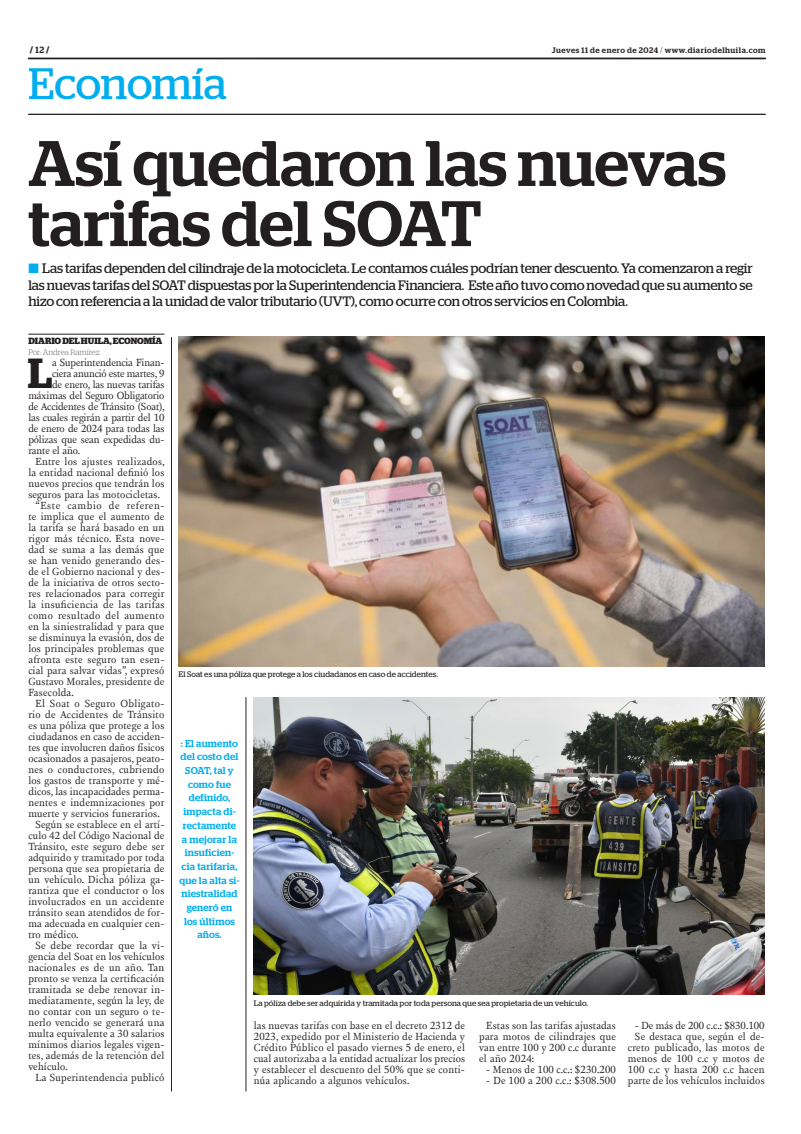
<style>
.page{position:relative;width:801px;height:1134px;background:#fff}
.page>*{position:absolute;margin:0;border:0;box-sizing:border-box;transform-origin:0 0}
.TITULO{font:500 64.1px/60.1px "Stag";color:#231f20}
.t1{font:43.9px "Stag";letter-spacing:-.005em;color:#00aeef}
.TEXTO_UNO{font:600 42px "Stag";color:#231f20}
.SUMARIO{font:13.7px/16.5px "Stag";letter-spacing:-.01em;color:#231f20;text-align:justify}
.TEXTO{font:10.6px/11px "New Fournier BP";letter-spacing:.02em;color:#231f20;text-align:justify}
.TEXTO_UNO-2{font:10.6px "New Fournier BP";letter-spacing:-.01em;color:#231f20}
.DESTACADO_AZUL{font:500 10px/13.7px "Stag";letter-spacing:.02em;color:#00aeef;text-align:center}
.CREDITO_1{font:700 9px "Stag";color:#231f20}
.PIE_DE_FOTO{font:8px "Stag";letter-spacing:.01em;color:#231f20}
.t2{font:500 8px "Stag";letter-spacing:.06em;color:#231f20}
.CREDITO_2{font:300 8px "Stag";color:#6c6d70}
.s1{font-weight:500}
.s2{font-weight:300}
.s3{color:#00aeef}
</style>
<div class="page">
<svg style="left:28px;top:58px;width:737px;height:1px"></svg>
<hr style="left:28px;top:114px;width:737px;height:1px;background:#231f20">
<img style="left:179px;top:337px;width:585px;height:329px">
<img style="left:254px;top:697px;width:510px;height:297px">
<hr style="left:28px;top:334px;width:136px;height:1px;background:#231f20">
<hr style="left:171px;top:337px;width:1px;height:754px;background:#231f20">
<hr style="left:246px;top:697px;width:1px;height:394px;background:#231f20">
<p class="CREDITO_1" style="left:30px;top:45px;width:21px">/ <span class="s1">12</span> /</p>
<p class="t2" style="left:552px;top:45px;width:215px">Jueves 11 de enero de 2024 <span class="s2">/</span> www.diariodelhuila.com</p>
<p class="t1" style="left:28px;top:58px;width:200px">Economía</p>
<p class="TITULO" style="left:28px;top:133px;width:699px">Así quedaron las nuevas tarifas del SOAT</p>
<p class="SUMARIO" style="left:28px;top:260px;width:726px"><span class="s3">■</span> Las tarifas dependen del cilindraje de la motocicleta. Le contamos cuáles podrían tener descuento. Ya comenzaron a regir las nuevas tarifas del SOAT dispuestas por la Superintendencia Financiera. Este año tuvo como novedad que su aumento se hizo con referencia a la unidad de valor tributario (UVT), como ocurre con otros servicios en Colombia.</p>
<p class="CREDITO_1" style="left:28px;top:336px;width:135px">DIARIO DEL HUILA, ECONOMÍA</p>
<p class="CREDITO_2" style="left:28px;top:348px;width:74px">Por: Andrea Ramírez.</p>
<p class="TEXTO_UNO" style="left:28px;top:349px;width:26px">L</p>
<p class="TEXTO_UNO-2" style="left:52px;top:356px;width:114px">a Superintendencia Finan-</p>
<p class="TEXTO_UNO-2" style="left:52px;top:367px;width:114px">ciera anunció este martes, 9</p>
<p class="TEXTO_UNO-2" style="left:52px;top:378px;width:114px">de enero, las nuevas tarifas</p>
<p class="TEXTO_UNO-2" style="left:28px;top:389px;width:138px">máximas del Seguro Obligatorio</p>
<p class="TEXTO_UNO-2" style="left:28px;top:400px;width:138px">de Accidentes de Tránsito (Soat),</p>
<p class="TEXTO_UNO-2" style="left:28px;top:411px;width:138px">las cuales regirán a partir del 10</p>
<p class="TEXTO_UNO-2" style="left:28px;top:422px;width:138px">de enero de 2024 para todas las</p>
<p class="TEXTO_UNO-2" style="left:28px;top:433px;width:138px">pólizas que sean expedidas du-</p>
<p class="TEXTO_UNO-2" style="left:28px;top:444px;width:53px">rante el año.</p>
<p class="TEXTO" style="left:28px;top:456px;width:138px;text-indent:7px">Entre los ajustes realizados, la entidad nacional definió los nuevos precios que tendrán los seguros para las motocicletas.</p>
<p class="TEXTO" style="left:28px;top:500px;width:138px;text-indent:7px">“Este cambio de referen&shy;te implica que el aumento de la tarifa se hará basado en un rigor más técnico. Esta nove&shy;dad se suma a las demás que se han venido generando des&shy;de el Gobierno nacional y des&shy;de la iniciativa de otros secto&shy;res relacionados para corregir la insuficiencia de las tarifas como resultado del aumento en la siniestralidad y para que se disminuya la evasión, dos de los principales problemas que afronta este seguro tan esen&shy;cial para salvar vidas”, expresó Gustavo Morales, presidente de Fasecolda.</p>
<p class="TEXTO" style="left:28px;top:698px;width:138px;text-indent:7px">El Soat o Seguro Obligato&shy;rio de Accidentes de Tránsito es una póliza que protege a los ciudadanos en caso de acciden&shy;tes que involucren daños físicos ocasionados a pasajeros, peato&shy;nes o conductores, cubriendo los gastos de transporte y mé&shy;dicos, las incapacidades perma&shy;nentes e indemnizaciones por muerte y servicios funerarios.</p>
<p class="TEXTO" style="left:28px;top:819px;width:138px;text-indent:7px">Según se establece en el artí&shy;culo 42 del Código Nacional de Tránsito, este seguro debe ser adquirido y tramitado por toda persona que sea propietaria de un vehículo. Dicha póliza ga&shy;rantiza que el conductor o los involucrados en un accidente tránsito sean atendidos de for&shy;ma adecuada en cualquier cen&shy;tro médico.</p>
<p class="TEXTO" style="left:28px;top:940px;width:138px;text-indent:7px">Se debe recordar que la vi&shy;gencia del Soat en los vehículos nacionales es de un año. Tan pronto se venza la certificación tramitada se debe renovar in&shy;mediatamente, según la ley, de no contar con un seguro o te&shy;nerlo vencido se generará una multa equivalente a 30 salarios mínimos diarios legales vigen&shy;tes, además de la retención del vehículo.</p>
<p class="TEXTO" style="left:35px;top:1072px;width:130px">La Superintendencia publicó</p>
<p class="PIE_DE_FOTO" style="left:179px;top:669px;width:261px">El Soat es una póliza que protege a los ciudadanos en caso de accidentes.</p>
<p class="DESTACADO_AZUL" style="left:179px;top:736px;width:62px">: El aumento del costo del<br>SOAT, tal y como fue definido, impacta di&shy;rectamente a mejorar la insuficien&shy;cia tarifaria, que la alta si&shy;niestralidad generó en los últimos años.</p>
<p class="PIE_DE_FOTO" style="left:254px;top:998px;width:336px">La póliza debe ser adquirida y tramitada por toda persona que sea propietaria de un vehículo.</p>
<p class="TEXTO" style="left:254px;top:1020px;width:213px">las nuevas tarifas con base en el decreto 2312 de 2023, expedido por el Ministerio de Hacienda y Crédito Público el pasado viernes 5 de enero, el cual autorizaba a la entidad actualizar los precios y establecer el descuento del 50% que se conti&shy;núa aplicando a algunos vehículos.</p>
<p class="TEXTO" style="left:479px;top:1020px;width:138px;text-indent:7px">Estas son las tarifas ajustadas para motos de cilindrajes que van entre 100 y 200 c.c durante el año 2024:</p>
<p class="TEXTO" style="left:635px;top:1020px;width:131px">- De más de 200 c.c.: $830.100</p>
<p class="TEXTO" style="left:628px;top:1031px;width:138px;text-indent:7px">Se destaca que, según el de&shy;creto publicado, las motos de menos de 100 c.c y motos de 100 c.c y hasta 200 c.c hacen parte de los vehículos incluidos</p>
<p class="TEXTO" style="left:486px;top:1064px;width:131px">- Menos de 100 c.c.: $230.200</p>
<p class="TEXTO" style="left:486px;top:1075px;width:131px">- De 100 a 200 c.c.: $308.500</p>
</div>
